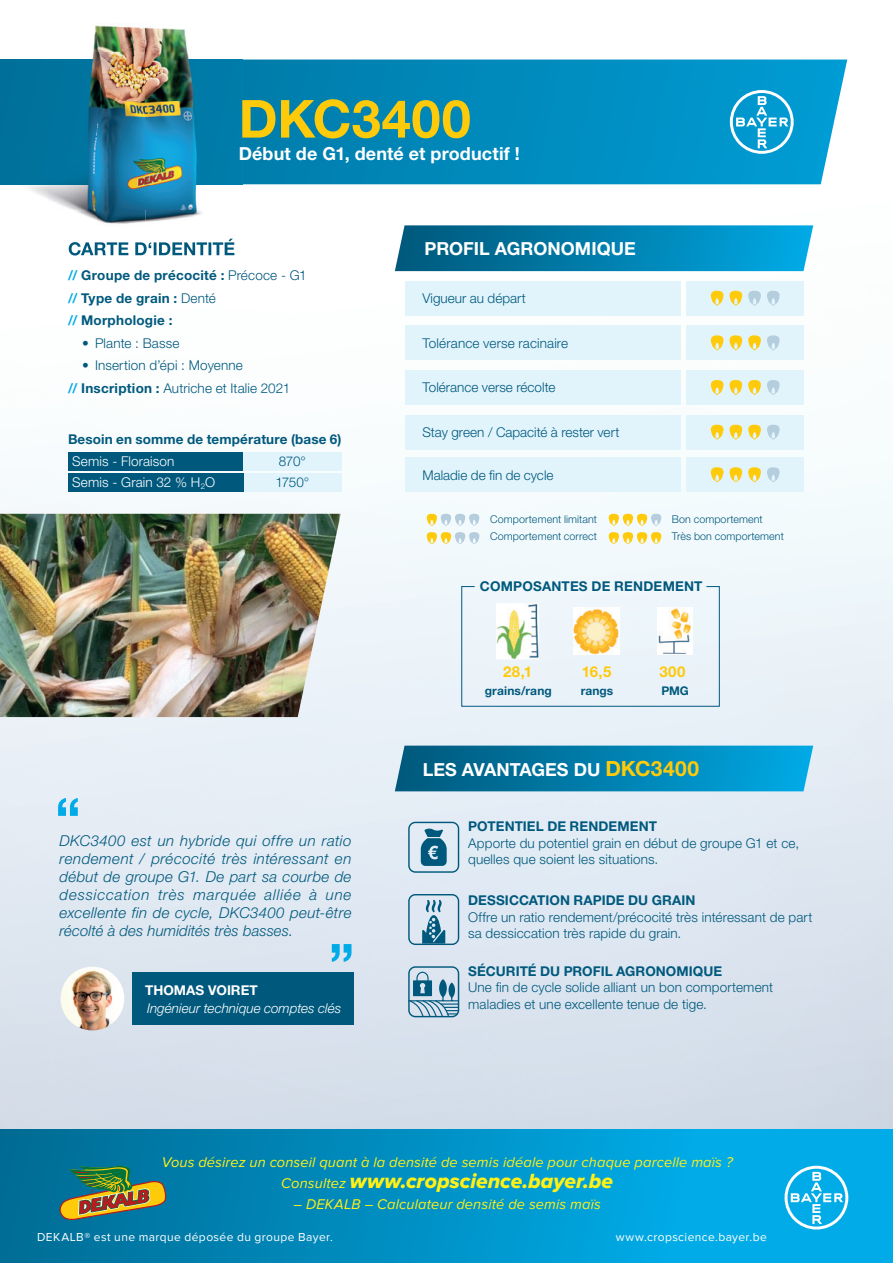
<style>
.page{position:relative;width:893px;height:1263px;background:#fff}
.page>*{position:absolute;margin:0;border:0;box-sizing:border-box;transform-origin:0 0}
.t1{font:700 52.5px "Helvetica Neue LT Pro";letter-spacing:.005em;color:#feca0a}
.t2{font:21.3px "Proxima Nova Extrabld It";color:#fff116}
.t3{font:700 18px "Helvetica Neue LT Pro";letter-spacing:.005em;color:#fff}
.t4{font:italic 300 15px/18px "Helvetica Neue LT Pro";letter-spacing:.01em;color:#00597d;text-align:justify}
.t5{font:700 15px "Helvetica Neue LT Pro";letter-spacing:.03em;color:#feca0a}
.t6{font:italic 14.55px "Proxima Nova";letter-spacing:.01em;color:#fff116}
.t7{font:300 13.5px/16.2px "Helvetica Neue LT Pro";letter-spacing:.01em;color:#00597d}
.t8{font:700 13.5px/22.5px "Helvetica Neue LT Pro";letter-spacing:.01em;color:#00597d}
.t9{font:300 13.5px "Helvetica Neue LT Pro";letter-spacing:.01em;color:#fff}
.t10{font:italic 300 13.5px "Helvetica Neue LT Pro";color:#fff}
.t11{font:700 13.5px "Helvetica Neue LT Std";color:#fff}
.t12{font:12px "Proxima Nova";letter-spacing:.035em;color:#fff}
.t13{font:700 12px "Helvetica Neue LT Pro";letter-spacing:.01em;color:#00597d}
.t14{font:300 10.65px "Helvetica Neue LT Pro";letter-spacing:.01em;color:#00597d}
.s1{color:#00abe7}
.s2{font-weight:300}
.s3{font-weight:700;color:#00abe7}
.s4{font-weight:700}
.s5{font-size:21px;color:#feca0a}
.s6{font-family:"Proxima Nova";font-style:italic;font-size:14.55px}
</style>
<div class="page">
<img style="left:242px;top:59px;width:388px;height:1px">
<img style="left:210px;top:184px;width:420px;height:816px">
<img style="left:52px;top:384px;width:158px;height:616px">
<div style="left:52px;top:1000px;width:579px;height:129px;background:#d6dfeb"></div>
<div style="left:0;top:1129px;width:893px;height:134px;background:linear-gradient(to right,#006e97,#00b6f6)"></div>
<svg style="left:242px;top:60px;width:605px;height:124px;background:#058dbf"></svg>
<div style="left:68px;top:452px;width:175px;height:18px;background:#00597d"></div>
<div style="left:243px;top:452px;width:99px;height:18px;background:#e1f4fc"></div>
<div style="left:243px;top:474px;width:99px;height:18px;background:#e1f4fc"></div>
<div style="left:68px;top:474px;width:175px;height:18px;background:#00597d"></div>
<div style="left:405px;top:281px;width:276px;height:34px;background:#e1f4fc"></div>
<div style="left:686px;top:281px;width:118px;height:34px;background:#e1f4fc"></div>
<div style="left:686px;top:326px;width:118px;height:34px;background:#e1f4fc"></div>
<div style="left:686px;top:370px;width:118px;height:34px;background:#e1f4fc"></div>
<div style="left:686px;top:415px;width:118px;height:34px;background:#e1f4fc"></div>
<div style="left:686px;top:458px;width:118px;height:34px;background:#e1f4fc"></div>
<div style="left:405px;top:326px;width:276px;height:34px;background:#e1f4fc"></div>
<div style="left:405px;top:370px;width:276px;height:34px;background:#e1f4fc"></div>
<div style="left:405px;top:415px;width:276px;height:34px;background:#e1f4fc"></div>
<div style="left:405px;top:458px;width:276px;height:34px;background:#e1f4fc"></div>
<svg style="left:395px;top:225px;width:418px;height:46px;background:#0783b1"></svg>
<img style="left:0;top:25px;width:242px;height:237px">
<img style="left:69px;top:239px;width:165px;height:17px">
<svg style="left:711px;top:291px;width:12px;height:15px"></svg>
<svg style="left:711px;top:335px;width:12px;height:15px"></svg>
<svg style="left:711px;top:380px;width:12px;height:15px"></svg>
<svg style="left:711px;top:424px;width:12px;height:16px"></svg>
<svg style="left:711px;top:467px;width:12px;height:15px"></svg>
<svg style="left:729px;top:291px;width:13px;height:15px"></svg>
<svg style="left:729px;top:335px;width:13px;height:15px"></svg>
<svg style="left:729px;top:380px;width:13px;height:15px"></svg>
<svg style="left:729px;top:424px;width:13px;height:16px"></svg>
<svg style="left:729px;top:467px;width:13px;height:15px"></svg>
<svg style="left:748px;top:291px;width:13px;height:15px"></svg>
<svg style="left:748px;top:335px;width:13px;height:15px"></svg>
<svg style="left:748px;top:380px;width:13px;height:15px"></svg>
<svg style="left:748px;top:424px;width:13px;height:16px"></svg>
<svg style="left:748px;top:467px;width:13px;height:15px"></svg>
<svg style="left:767px;top:291px;width:13px;height:15px"></svg>
<svg style="left:767px;top:335px;width:13px;height:15px"></svg>
<svg style="left:767px;top:380px;width:13px;height:15px"></svg>
<svg style="left:767px;top:424px;width:13px;height:16px"></svg>
<svg style="left:767px;top:467px;width:13px;height:15px"></svg>
<svg style="left:427px;top:514px;width:52px;height:12px"></svg>
<svg style="left:609px;top:514px;width:52px;height:12px"></svg>
<svg style="left:427px;top:532px;width:52px;height:12px"></svg>
<svg style="left:609px;top:532px;width:52px;height:12px"></svg>
<svg style="left:408px;top:822px;width:51px;height:51px;background:#8eb5c8"></svg>
<svg style="left:408px;top:894px;width:51px;height:51px;background:#a0c0d1"></svg>
<svg style="left:408px;top:966px;width:51px;height:51px;background:#8bb1c5"></svg>
<svg style="left:58px;top:798px;width:20px;height:18px"></svg>
<svg style="left:332px;top:944px;width:20px;height:18px"></svg>
<img style="left:61px;top:967px;width:63px;height:63px;border-radius:32px">
<div style="left:132px;top:972px;width:222px;height:52px;background:#00597d"></div>
<svg style="left:461px;top:586px;width:259px;height:121px"></svg>
<svg style="left:395px;top:746px;width:418px;height:45px;background:#0582b0"></svg>
<img style="left:0;top:514px;width:341px;height:203px">
<svg style="left:784px;top:1166px;width:64px;height:63px"></svg>
<svg style="left:730px;top:90px;width:64px;height:64px"></svg>
<svg style="left:60px;top:1166px;width:106px;height:54px;background:#637f57"></svg>
<h1 class="t1" style="left:239px;top:86px;width:234px">DKC3400</h1>
<h3 class="t3" style="left:239px;top:143px;width:283px">Début de G1, denté et productif !</h3>
<p class="t8" style="left:68px;top:264px;width:240px"><span class="s1">//</span> Groupe de précocité : <span class="s2">Précoce - G1 </span><span class="s1">//</span> Type de grain : <span class="s2">Denté<br></span><span class="s1">//</span> Morphologie :</p>
<p class="t7" style="left:82px;top:335px;width:99px">• Plante : Basse</p>
<p class="t7" style="left:68px;top:354px;width:224px;line-height:22.5px;text-indent:14px">• Insertion d’épi : Moyenne<br><span class="s3">//</span> <span class="s4">Inscription :</span> Autriche et Italie 2021</p>
<p class="t8" style="left:68px;top:427px;width:275px">Besoin en somme de température (base 6)</p>
<p class="t9" style="left:72px;top:453px;width:104px">Semis - Floraison</p>
<p class="t7" style="left:279px;top:453px;width:29px">870°</p>
<p class="t9" style="left:72px;top:474px;width:144px">Semis - Grain 32 % H<sub>2</sub>O</p>
<p class="t7" style="left:275px;top:474px;width:35px">1750°</p>
<p class="t4" style="left:60px;top:831px;width:293px">DKC3400 est un hybride qui offre un ratio rendement / précocité très intéressant en début de groupe G1. De part sa courbe de dessiccation très marquée alliée à une excellente fin de cycle, DKC3400 peut-être récolté à des humidités très basses.</p>
<p class="t11" style="left:145px;top:982px;width:114px">THOMAS VOIRET</p>
<p class="t10" style="left:147px;top:1000px;width:196px">Ingénieur technique comptes clés</p>
<h3 class="t3" style="left:425px;top:238px;width:213px">PROFIL AGRONOMIQUE</h3>
<h3 class="t3" style="left:393px;top:238px;width:199px">AGRONOMIC PROFILE</h3>
<p class="t7" style="left:422px;top:290px;width:105px">Vigueur au départ</p>
<p class="t7" style="left:422px;top:334px;width:147px">Tolérance verse racinaire</p>
<p class="t7" style="left:422px;top:379px;width:134px">Tolérance verse récolte</p>
<p class="t7" style="left:422px;top:424px;width:198px">Stay green / Capacité à rester vert</p>
<p class="t7" style="left:422px;top:466px;width:133px">Maladie de fin de cycle</p>
<p class="t14" style="left:490px;top:512px;width:108px">Comportement limitant</p>
<p class="t14" style="left:672px;top:512px;width:92px">Bon comportement</p>
<p class="t14" style="left:490px;top:530px;width:108px">Comportement correct</p>
<p class="t14" style="left:672px;top:530px;width:113px">Très bon comportement</p>
<p class="t8" style="left:480px;top:575px;width:224px">COMPOSANTES DE RENDEMENT</p>
<p class="t5" style="left:503px;top:663px;width:30px">28,1</p>
<p class="t5" style="left:582px;top:663px;width:31px">16,5</p>
<p class="t5" style="left:659px;top:663px;width:28px">300</p>
<p class="t13" style="left:485px;top:683px;width:69px">grains/rang</p>
<p class="t13" style="left:581px;top:683px;width:34px">rangs</p>
<p class="t13" style="left:661px;top:683px;width:29px">PMG</p>
<h3 class="t3" style="left:423px;top:758px;width:278px">LES AVANTAGES DU <span class="s5">DKC3400</span></h3>
<p class="t8" style="left:468px;top:815px;width:190px">POTENTIEL DE RENDEMENT</p>
<p class="t7" style="left:468px;top:834px;width:332px">Apporte du potentiel grain en début de groupe G1 et ce, quelles que soient les situations.</p>
<p class="t8" style="left:468px;top:889px;width:229px">DESSICCATION RAPIDE DU GRAIN</p>
<p class="t7" style="left:468px;top:908px;width:346px">Offre un ratio rendement/précocité très intéressant de part sa dessiccation très rapide du grain.</p>
<p class="t8" style="left:468px;top:960px;width:256px">SÉCURITÉ DU PROFIL AGRONOMIQUE</p>
<p class="t7" style="left:468px;top:979px;width:306px">Une fin de cycle solide alliant un bon comportement maladies et une excellente tenue de tige.</p>
<p class="t6" style="left:162px;top:1154px;width:572px">Vous désirez un conseil quant à la densité de semis idéale pour chaque parcelle maïs ?</p>
<h2 class="t2" style="left:281px;top:1169px;width:333px"><span class="s6">Consultez</span> www.cropscience.bayer.be</h2>
<p class="t6" style="left:294px;top:1196px;width:309px">– DEKALB – Calculateur densité de semis maïs</p>
<p class="t12" style="left:37px;top:1230px;width:297px">DEKALB® est une marque déposée du groupe Bayer.</p>
<p class="t12" style="left:616px;top:1230px;width:152px">www.cropscience.bayer.be</p>
</div>
